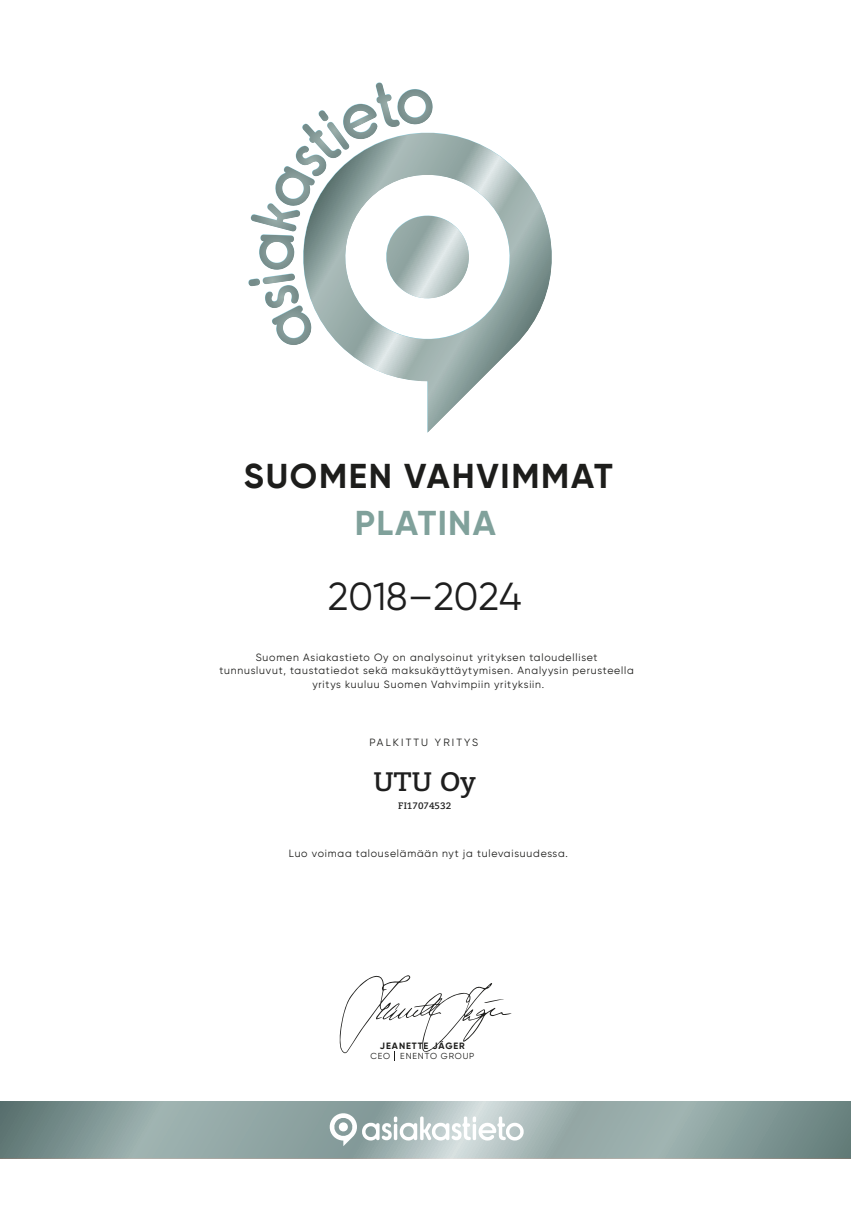
<style>
.page{position:relative;width:851px;height:1225px;background:#fff}
.page>*{position:absolute;margin:0;border:0;box-sizing:border-box;transform-origin:0 0}
.t1{font:39px "Gilroy";color:#1e1e1e}
.t2{font:700 34.5px "Gilroy";letter-spacing:.05em;color:#1d1d1b}
.t3{font:700 34.5px "Gilroy";letter-spacing:.035em;color:#80a19b}
.t4{font:700 26.7px "Caecilia LT Std";color:#1e1e1e}
.t5{font:10.5px/13.4px "Gilroy";letter-spacing:.075em;color:#1d1d1b;text-align:center}
.t6{font:10.5px "Gilroy";letter-spacing:.2em;color:#1d1d1b}
.t7{font:700 9.3px "Caecilia LT Std";color:#1e1e1e}
.t8{font:700 9.15px "Gilroy";letter-spacing:.1em;color:#1d1d1b}
.t9{font:8.7px "Gilroy";letter-spacing:.1em;color:#1d1d1b}
</style>
<div class="page">
<svg style="left:339px;top:975px;width:172px;height:85px"></svg>
<svg style="left:340px;top:141px;width:212px;height:292px"></svg>
<svg style="left:248px;top:82px;width:225px;height:263px"></svg>
<svg style="left:0;top:1101px;width:850px;height:57px;background:#8ea3a1"></svg>
<svg style="left:328px;top:1112px;width:195px;height:34px"></svg>
<h2 class="t2" style="left:244px;top:457px;width:370px">SUOMEN VAHVIMMAT</h2>
<h2 class="t3" style="left:355px;top:504px;width:142px">PLATINA</h2>
<h1 class="t1" style="left:328px;top:578px;width:195px">2018–2024</h1>
<p class="t5" style="left:219px;top:651px;width:416px">Suomen Asiakastieto Oy on analysoinut yrityksen taloudelliset<br>tunnusluvut, taustatiedot sekä maksukäyttäytymisen. Analyysin perusteella yritys kuuluu Suomen Vahvimpiin yrityksiin.</p>
<p class="t6" style="left:369px;top:737px;width:110px">PALKITTU YRITYS</p>
<h3 class="t4" style="left:373px;top:772px;width:104px">UTU Oy</h3>
<p class="t7" style="left:398px;top:802px;width:54px">FI17074532</p>
<p class="t5" style="left:289px;top:847px;width:280px">Luo voimaa talouselämään nyt ja tulevaisuudessa.</p>
<p class="t8" style="left:380px;top:1040px;width:86px">JEANETTE JÄGER</p>
<p class="t9" style="left:370px;top:1052px;width:105px">CEO ENENTO GROUP</p>
</div>
